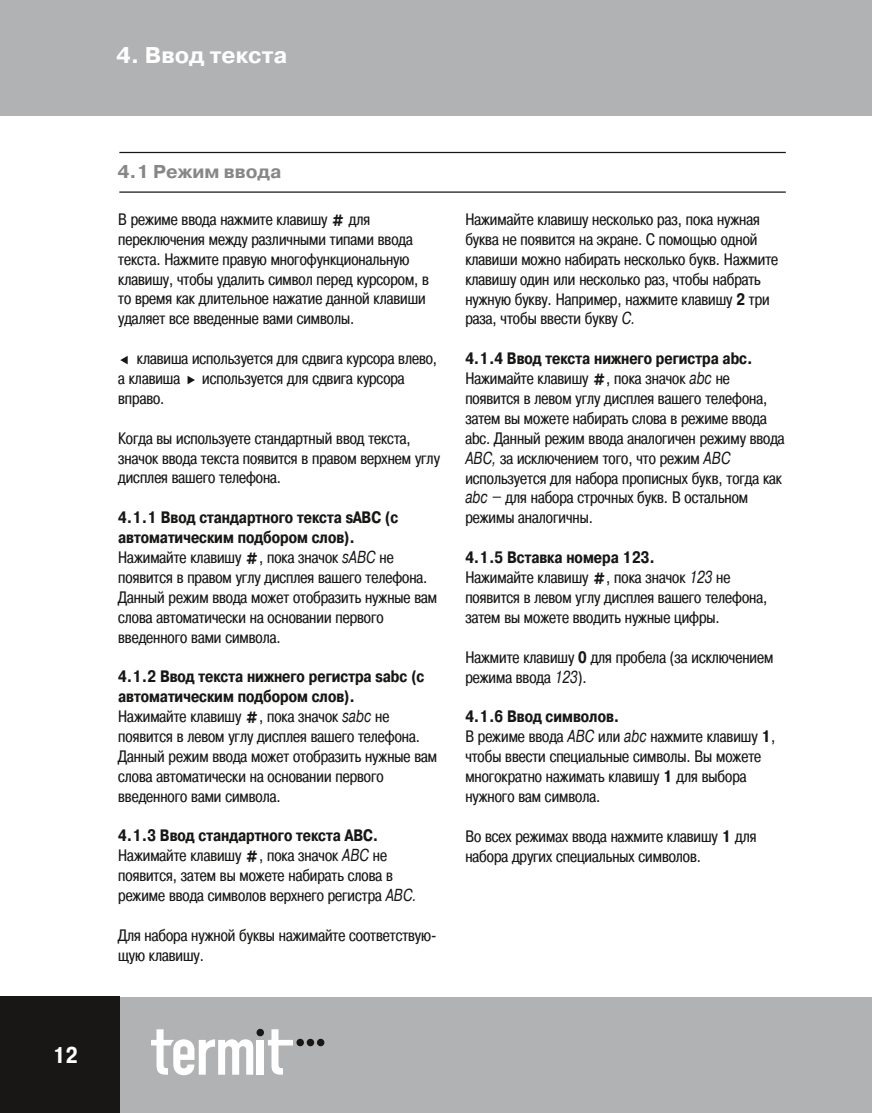
<style>
.page{position:relative;width:872px;height:1113px;background:#fff}
.page>*{position:absolute;margin:0;border:0;box-sizing:border-box;transform-origin:0 0}
.t1{font:700 22.75px "Pragmatica C";color:#fff}
.t2{font:700 22.75px "Pragmatica Cond C";color:#fff}
.t3{font:700 18.75px "Pragmatica C";color:#868786}
.t4{font:16.5px/20px "Pragmatica Cond C";color:#181716}
.s1{font-weight:700}
.s2{font-family:"Pragmatica";font-style:italic;font-stretch:condensed}
</style>
<div class="page">
<div style="left:0;top:997px;width:872px;height:116px;background:#b1b2b3"></div>
<div style="left:0;top:0;width:872px;height:116px;background:#b1b2b3"></div>
<div style="left:0;top:997px;width:119px;height:116px;background:#181716"></div>
<svg style="left:151px;top:1029px;width:102px;height:46px"></svg>
<div style="left:257px;top:1040px;width:7px;height:34px;background:#fff"></div>
<svg style="left:268px;top:1029px;width:25px;height:45px"></svg>
<svg style="left:256px;top:1028px;width:8px;height:8px"></svg>
<svg style="left:296px;top:1038px;width:8px;height:8px"></svg>
<div style="left:307px;top:1038px;width:7px;height:8px;background:#181716;border-radius:50%"></div>
<div style="left:317px;top:1038px;width:7px;height:8px;background:#181716;border-radius:50%"></div>
<hr style="left:119px;top:152px;width:667px;height:1px;background:#181716">
<hr style="left:119px;top:191px;width:667px;height:2px;background:#181716">
<svg style="left:187px;top:376px;width:8px;height:8px"></svg>
<svg style="left:120px;top:356px;width:8px;height:8px"></svg>
<h1 class="t2" style="left:53px;top:1042px;width:27px">12</h1>
<h1 class="t1" style="left:116px;top:43px;width:173px">4. Ввод текста</h1>
<p class="t3" style="left:117px;top:161px;width:165px">4.1 Режим ввода</p>
<p class="t4" style="left:118px;top:209px;width:312px">В режиме ввода нажмите клавишу <span class="s1">#</span> для переключения между различными типами ввода текста. Нажмите правую многофункциональную клавишу, чтобы удалить символ перед курсором, в то время как длительное нажатие данной клавиши удаляет все введенные вами символы.</p>
<p class="t4" style="left:118px;top:348px;width:320px;text-indent:19px">клавиша используется для сдвига курсора влево, а клавиша</p>
<p class="t4" style="left:202px;top:368px;width:204px">используется для сдвига курсора</p>
<p class="t4" style="left:118px;top:388px;width:48px">вправо.</p>
<p class="t4" style="left:118px;top:428px;width:323px">Когда вы используете стандартный ввод текста, значок ввода текста появится в правом верхнем углу дисплея вашего телефона.</p>
<p class="t4" style="left:118px;top:507px;width:320px"><span class="s1">4.1.1 Ввод стандартного текста sАВС (с автоматическим подбором слов).<br></span>Нажимайте клавишу <span class="s1">#</span>, пока значок <span class="s2">sABC</span> не появится в правом углу дисплея вашего телефона.<br>Данный режим ввода может отобразить нужные вам слова автоматически на основании первого введенного вами символа.</p>
<p class="t4" style="left:118px;top:667px;width:320px"><span class="s1">4.1.2 Ввод текста нижнего регистра sabc (с автоматическим подбором слов).<br></span>Нажимайте клавишу <span class="s1">#</span>, пока значок <span class="s2">sabc</span> не появится в левом углу дисплея вашего телефона.<br>Данный режим ввода может отобразить нужные вам слова автоматически на основании первого введенного вами символа.</p>
<p class="t4" style="left:118px;top:826px;width:300px"><span class="s1">4.1.3 Ввод стандартного текста ABC.<br></span>Нажимайте клавишу <span class="s1">#</span>, пока значок <span class="s2">ABC</span> не появится, затем вы можете набирать слова в режиме ввода символов верхнего регистра <span class="s2">ABC.</span></p>
<p class="t4" style="left:118px;top:925px;width:320px">Для набора нужной буквы нажимайте соответствую&shy;щую клавишу.</p>
<p class="t4" style="left:465px;top:209px;width:314px">Нажимайте клавишу несколько раз, пока нужная буква не появится на экране. С помощью одной клавиши можно набирать несколько букв. Нажмите клавишу один или несколько раз, чтобы набрать нужную букву. Например, нажмите клавишу <span class="s1">2</span> три раза, чтобы ввести букву <span class="s2">C.</span></p>
<p class="t4" style="left:465px;top:348px;width:321px"><span class="s1">4.1.4 Ввод текста нижнего регистра abc.<br></span>Нажимайте клавишу <span class="s1">#</span>, пока значок <span class="s2">abc</span> не появится в левом углу дисплея вашего телефона, затем вы можете набирать слова в режиме ввода abc. Данный режим ввода аналогичен режиму ввода <span class="s2">ABC,</span> за исключением того, что режим <span class="s2">ABC </span>используется для набора прописных букв, тогда как <span class="s2">abc</span> – для набора строчных букв. В остальном режимы аналогичны.</p>
<p class="t4" style="left:465px;top:547px;width:303px"><span class="s1">4.1.5 Вставка номера 123.<br></span>Нажимайте клавишу <span class="s1">#</span>, пока значок <span class="s2">123</span> не появится в левом углу дисплея вашего телефона, затем вы можете вводить нужные цифры.</p>
<p class="t4" style="left:465px;top:647px;width:309px">Нажмите клавишу <span class="s1">0</span> для пробела (за исключением режима ввода <span class="s2">123</span>).</p>
<p class="t4" style="left:465px;top:706px;width:311px"><span class="s1">4.1.6 Ввод символов.<br></span>В режиме ввода <span class="s2">ABC</span> или <span class="s2">abc</span> нажмите клавишу <span class="s1">1</span>, чтобы ввести специальные символы. Вы можете многократно нажимать клавишу <span class="s1">1</span> для выбора нужного вам символа.</p>
<p class="t4" style="left:465px;top:826px;width:293px">Во всех режимах ввода нажмите клавишу <span class="s1">1</span> для набора других специальных символов.</p>
</div>
